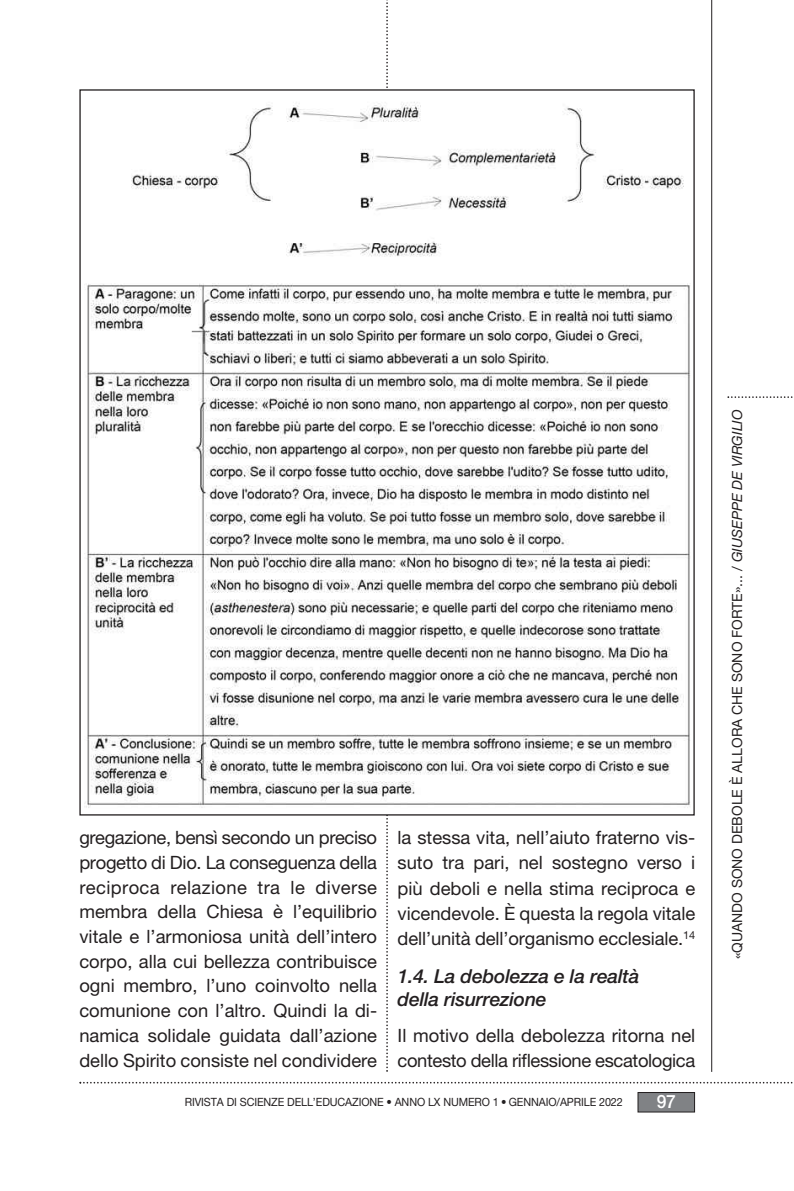
<style>
.page{position:relative;width:794px;height:1191px;background:#fff}
.page>*{position:absolute;margin:0;border:0;box-sizing:border-box;transform-origin:0 0}
.t1{font:italic 500 19.25px/23.4px "Helvetica Neue LT Pro";letter-spacing:-.01em;color:#231f20}
.t2{font:18.38px/24.7px "Helvetica Neue LT Pro";letter-spacing:-.005em;color:#231f20;text-align:justify}
.t3{font:500 18.38px "Helvetica Neue LT Pro";color:#fff;scale:.95 1}
.t4{font:14px "Helvetica Neue LT Pro";color:#231f20}
.t5{font:11.38px "Helvetica Neue LT Pro";letter-spacing:-.01em;color:#231f20;scale:.95 1}
.s1{font-style:italic}
</style>
<div class="page">
<hr style="left:711px;top:0;width:1px;height:1071px;background:#231f20">
<svg style="left:386px;top:0;width:2px;height:1071px"></svg>
<div style="left:638px;top:1092px;width:56px;height:20px;background:#808285"></div>
<div style="left:638px;top:1092px;width:56px;height:20px;border:1px solid #231f20"></div>
<svg style="left:79px;top:1081px;width:714px;height:2px"></svg>
<svg style="left:727px;top:396px;width:66px;height:2px"></svg>
<img style="left:85px;top:95px;width:605px;height:718px">
<p class="t2" style="left:79px;top:827px;width:299px">gregazione, bensì secondo un preciso progetto di Dio. La conseguenza della reciproca relazione tra le diverse membra della Chiesa è l’equilibrio vitale e l’armoniosa unità dell’intero corpo, alla cui bellezza contribuisce ogni membro, l’uno coinvolto nella comunione con l’altro. Quindi la di&shy;namica solidale guidata dall’azione dello Spirito consiste nel condividere</p>
<p class="t2" style="left:397px;top:827px;width:299px;line-height:25.2px">la stessa vita, nell’aiuto fraterno vis&shy;suto tra pari, nel sostegno verso i più deboli e nella stima reciproca e vicendevole. È questa la regola vitale dell’unità dell’organismo ecclesiale.<sup>14</sup></p>
<p class="t1" style="left:397px;top:966px;width:243px">1.4. La debolezza e la realtà della risurrezione</p>
<p class="t2" style="left:397px;top:1024px;width:299px;line-height:25.2px">Il motivo della debolezza ritorna nel contesto della riflessione escatologica</p>
<p class="t3" style="left:656px;top:1091px;width:22px">97</p>
<p class="t5" style="left:185px;top:1098px;width:462px">RIVISTA DI SCIENZE DELL’EDUCAZIONE • ANNO LX NUMERO 1 • GENNAIO/APRILE 2022</p>
<p class="t4" style="left:732px;top:959px;width:551px;rotate:-90deg">«QUANDO SONO DEBOLE È ALLORA CHE SONO FORTE»... / <span class="s1">GIUSEPPE DE VIRGILIO</span></p>
</div>
